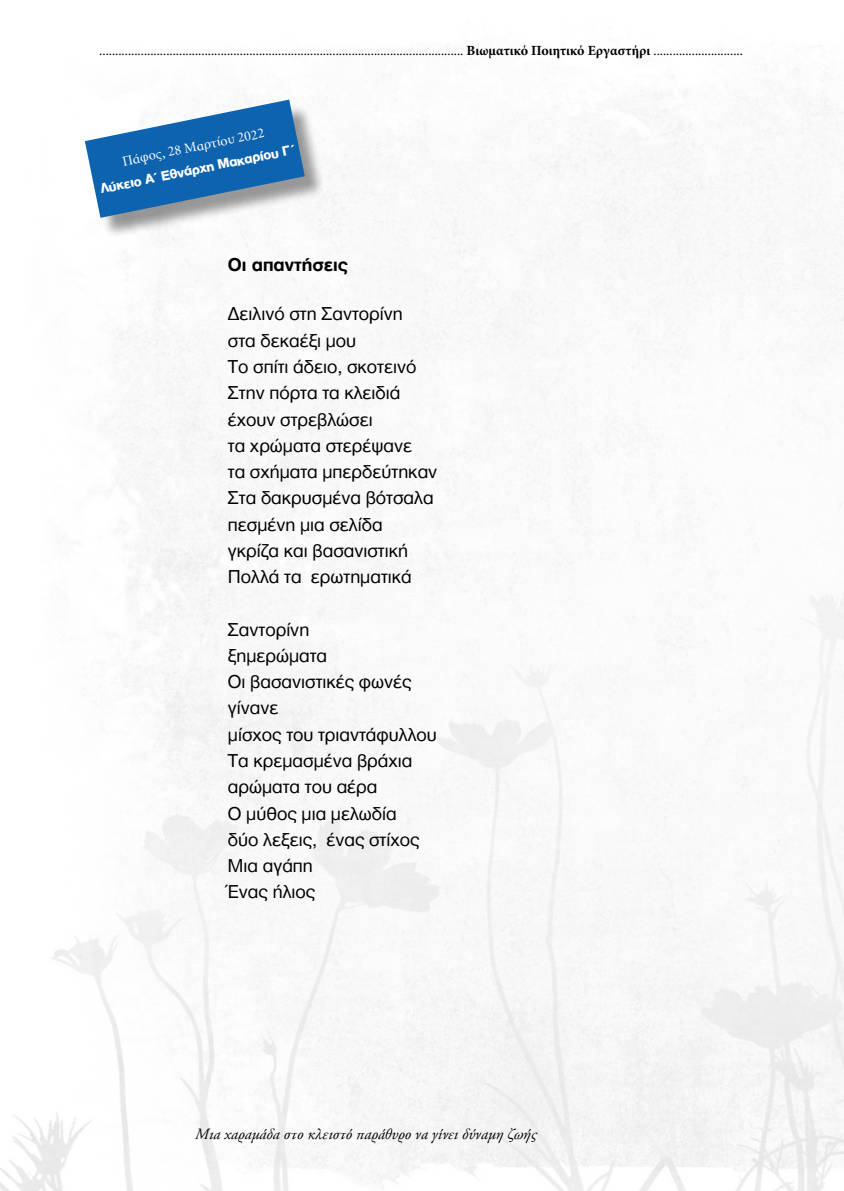
<style>
.page{position:relative;width:844px;height:1191px;background:#fff}
.page>*{position:absolute;margin:0;border:0;box-sizing:border-box;transform-origin:0 0}
.t1{font:19.25px/26.2px "CF Helvetica";color:#000}
.t2{font:700 19.25px "CF Helvetica";color:#000}
.t3{font:italic 15.75px "CF Garamond";color:#000}
.t4{font:14px "Minion Pro";color:#000}
.t5{font:800 14px "CF Helvetica";color:#fff}
.t6{font:14px "Minion Greek";color:#fff}
.s1{font-weight:700}
</style>
<div class="page">
<div style="left:88px;top:103px;width:238px;height:136px;background:#000;opacity:.4"></div>
<svg style="left:85px;top:100px;width:220px;height:118px"></svg>
<p class="t4" style="left:99px;top:41px;width:645px">.................................................................................................................. <span class="s1">Βιωματικό Ποιητικό Εργαστήρι</span> ............................</p>
<p class="t6" style="left:121px;top:154px;width:146px;rotate:-11deg">Πάφος, 28 Μαρτίου 2022</p>
<p class="t5" style="left:99px;top:181px;width:200px;rotate:-11deg">Λύκειο Α΄ Εθνάρχη Μακαρίου Γ΄</p>
<p class="t2" style="left:228px;top:255px;width:122px">Οι απαντήσεις</p>
<p class="t1" style="left:228px;top:301px;width:211px">Δειλινό στη Σαντορίνη<br>στα δεκαέξι μου<br>Το σπίτι άδειο, σκοτεινό<br>Στην πόρτα τα κλειδιά έχουν στρεβλώσει<br>τα χρώματα στερέψανε<br>τα σχήματα μπερδεύτηκαν<br>Στα δακρυσμένα βότσαλα πεσμένη μια σελίδα γκρίζα και βασανιστική<br>Πολλά τα ερωτηματικά</p>
<p class="t1" style="left:228px;top:616px;width:210px">Σαντορίνη<br>ξημερώματα<br>Οι βασανιστικές φωνές γίνανε<br>μίσχος του τριαντάφυλλου<br>Τα κρεμασμένα βράχια αρώματα του αέρα<br>Ο μύθος μια μελωδία<br>δύο λεξεις, ένας στίχος<br>Μια αγάπη<br>Ένας ήλιος</p>
<p class="t3" style="left:194px;top:1125px;width:343px">Μια χαραμάδα στο κλειστό παράθυρο να γίνει δύναμη ζωής</p>
</div>
